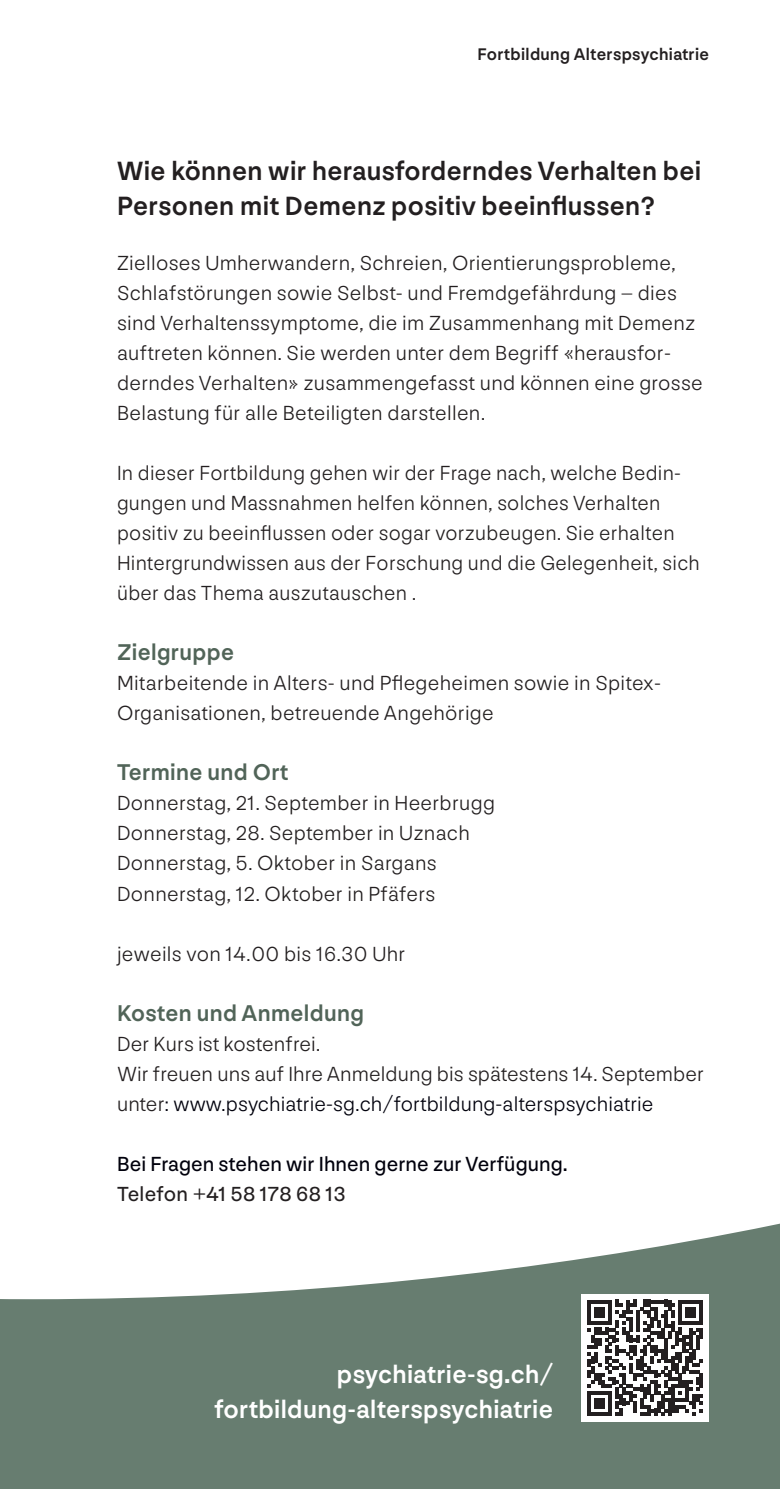
<style>
.page{position:relative;width:780px;height:1489px;background:#fff}
.page>*{position:absolute;margin:0;border:0;box-sizing:border-box;transform-origin:0 0}
.t1{font:500 27.5px/35px "NN Nouvelle Grotesk";letter-spacing:.015em;color:#231f20}
.t2{font:500 26.25px/35px "NN Nouvelle Grotesk";letter-spacing:.015em;color:#fff;text-align:right}
.t3{font:500 23.75px "NN Nouvelle Grotesk";letter-spacing:.015em;color:#516458}
.t4{font:300 21.25px/30px "NN Nouvelle Grotesk";letter-spacing:.015em;color:#231f20}
.t5{font:21.25px "NN Nouvelle Grotesk";letter-spacing:.005em;color:#00000c}
.t6{font:21.25px "NN Nouvelle Grotesk";letter-spacing:.015em;color:#231f20}
.t7{font:500 17.5px "NN Nouvelle Grotesk";letter-spacing:.02em;color:#231f20}
.s1{color:#00000c}
</style>
<div class="page">
<svg style="left:0;top:1223px;width:780px;height:265px;fill:#677d70"></svg>
<div style="left:581px;top:1293px;width:128px;height:128px;background:#fff"></div>
<svg style="left:587px;top:1299px;width:116px;height:116px"></svg>
<p class="t7" style="left:477px;top:44px;width:233px">Fortbildung Alterspsychiatrie</p>
<p class="t1" style="left:117px;top:154px;width:585px">Wie können wir herausforderndes Verhalten bei<br>Personen mit Demenz positiv beeinflussen?</p>
<p class="t4" style="left:117px;top:248px;width:587px">Zielloses Umherwandern, Schreien, Orientierungsprobleme, Schlafstörungen sowie Selbst- und Fremdgefährdung – dies sind Verhaltenssymptome, die im Zusammenhang mit Demenz auftreten können. Sie werden unter dem Begriff «herausfor&shy;derndes Verhalten» zusammengefasst und können eine grosse Belastung für alle Beteiligten darstellen.</p>
<p class="t4" style="left:117px;top:458px;width:584px">In dieser Fortbildung gehen wir der Frage nach, welche Bedin&shy;gungen und Massnahmen helfen können, solches Verhalten positiv zu beeinflussen oder sogar vorzubeugen. Sie erhalten Hintergrundwissen aus der Forschung und die Gelegenheit, sich über das Thema auszutauschen .</p>
<p class="t3" style="left:117px;top:638px;width:119px">Zielgruppe</p>
<p class="t4" style="left:117px;top:668px;width:545px">Mitarbeitende in Alters- und Pflegeheimen sowie in Spitex-<br>Organisationen, betreuende Angehörige</p>
<p class="t3" style="left:117px;top:758px;width:173px">Termine und Ort</p>
<p class="t4" style="left:117px;top:788px;width:379px">Donnerstag, 21. September in Heerbrugg Donnerstag, 28. September in Uznach Donnerstag, 5. Oktober in Sargans Donnerstag, 12. Oktober in Pfäfers</p>
<p class="t4" style="left:117px;top:938px;width:290px">jeweils von 14.00 bis 16.30 Uhr</p>
<p class="t3" style="left:117px;top:998px;width:248px">Kosten und Anmeldung</p>
<p class="t4" style="left:117px;top:1028px;width:588px">Der Kurs ist kostenfrei.<br>Wir freuen uns auf Ihre Anmeldung bis spätestens 14. September unter<span class="s1">: www.psychiatrie-sg.ch/fortbildung-alterspsychiatrie</span></p>
<p class="t5" style="left:117px;top:1151px;width:452px">Bei Fragen stehen wir Ihnen gerne zur Verfügung.</p>
<p class="t6" style="left:117px;top:1181px;width:230px">Telefon +41 58 178 68 13</p>
<p class="t2" style="left:214px;top:1356px;width:340px">psychiatrie-sg.ch/ fortbildung-alterspsychiatrie</p>
</div>
